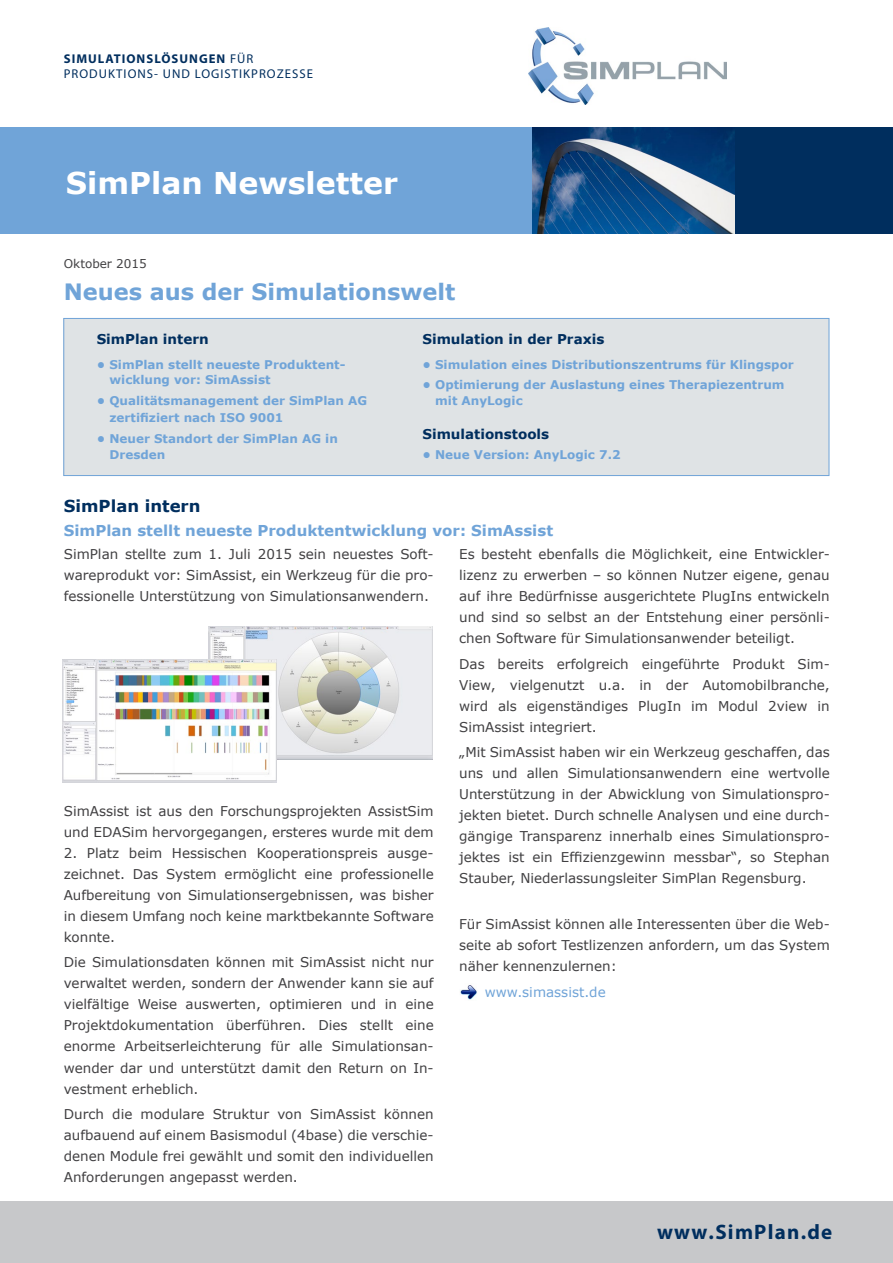
<style>
.page{position:relative;width:893px;height:1263px;background:#fff}
.page>*{position:absolute;margin:0;border:0;box-sizing:border-box;transform-origin:0 0}
.t1{font:700 30px "Verdana";color:#fff}
.t2{font:700 22.5px "Verdana";color:#70a4d8}
.t3{font:700 21px "Myriad Pro";letter-spacing:.06em;color:#002e5e}
.t4{font:700 16.5px "Verdana";color:#002e5e}
.t5{font:700 15px "Verdana";color:#70a4d8}
.t6{font:13.5px/21px "Verdana";color:#414042;text-align:justify}
.t7{font:700 13.5px "Verdana";color:#002e5e}
.t8{font:13.5px "Verdana";color:#70a4d8}
.t9{font:12.75px/15.3px "Myriad Pro";letter-spacing:.08em;color:#002e5e}
.t10{font:700 12px/15.8px "Verdana";color:#70a4d8}
.t11{font:12px "Verdana";color:#414042}
.s1{font-weight:700}
</style>
<div class="page">
<div style="left:0;top:1201px;width:893px;height:62px;background:#c7c8ca"></div>
<img style="left:529px;top:28px;width:198px;height:77px">
<div style="left:731px;top:128px;width:162px;height:106px;background:#002e5e"></div>
<div style="left:0;top:128px;width:549px;height:106px;background:#70a4d8"></div>
<img style="left:533px;top:128px;width:201px;height:106px">
<div style="left:64px;top:318px;width:765px;height:158px;background:#dfe3e5"></div>
<div style="left:64px;top:318px;width:765px;height:158px;border:1px solid #70a4d8"></div>
<img style="left:460px;top:985px;width:17px;height:15px">
<img style="left:209px;top:626px;width:224px;height:133px">
<img style="left:63px;top:660px;width:213px;height:122px">
<p class="t9" style="left:64px;top:51px;width:251px"><span class="s1">SIMULATIONSLÖSUNGEN</span> FÜR<br>PRODUKTIONS- UND LOGISTIKPROZESSE</p>
<h1 class="t1" style="left:66px;top:162px;width:334px">SimPlan Newsletter</h1>
<p class="t11" style="left:64px;top:255px;width:85px">Oktober 2015</p>
<h2 class="t2" style="left:64px;top:276px;width:393px">Neues aus der Simulationswelt</h2>
<p class="t7" style="left:97px;top:330px;width:113px">SimPlan intern</p>
<p class="t10" style="left:109px;top:356px;width:237px;text-indent:-13px">• SimPlan stellt neueste Produktent&shy;wicklung vor: SimAssist</p>
<p class="t10" style="left:109px;top:392px;width:259px;line-height:16.5px;text-indent:-13px">• Qualitätsmanagement der SimPlan AG zertifiziert nach ISO 9001</p>
<p class="t10" style="left:109px;top:430px;width:230px;line-height:16.5px;text-indent:-13px">• Neuer Standort der SimPlan AG in<br>Dresden</p>
<p class="t7" style="left:422px;top:329px;width:183px">Simulation in der Praxis</p>
<p class="t10" style="left:422px;top:357px;width:373px">• Simulation eines Distributionszentrums für Klingspor</p>
<p class="t10" style="left:435px;top:377px;width:351px;text-indent:-13px">• Optimierung der Auslastung eines Therapiezentrum mit AnyLogic</p>
<p class="t7" style="left:422px;top:424px;width:128px">Simulationstools</p>
<p class="t10" style="left:422px;top:447px;width:200px">• Neue Version: AnyLogic 7.2</p>
<p class="t4" style="left:64px;top:494px;width:138px">SimPlan intern</p>
<p class="t5" style="left:64px;top:520px;width:491px">SimPlan stellt neueste Produktentwicklung vor: SimAssist</p>
<p class="t6" style="left:64px;top:544px;width:371px">SimPlan stellte zum 1. Juli 2015 sein neuestes Soft&shy;wareprodukt vor: SimAssist, ein Werkzeug für die pro&shy;fessionelle Unterstützung von Simulationsanwendern.</p>
<p class="t6" style="left:64px;top:800px;width:371px">SimAssist ist aus den Forschungsprojekten AssistSim und EDASim hervorgegangen, ersteres wurde mit dem</p>
<p class="t6" style="left:64px;top:842px;width:371px">2. Platz beim Hessischen Kooperationspreis ausge&shy;zeichnet. Das System ermöglicht eine professionelle Aufbereitung von Simulationsergebnissen, was bisher in diesem Umfang noch keine marktbekannte Software konnte.</p>
<p class="t6" style="left:64px;top:952px;width:371px">Die Simulationsdaten können mit SimAssist nicht nur verwaltet werden, sondern der Anwender kann sie auf vielfältige Weise auswerten, optimieren und in eine Projektdokumentation überführen. Dies stellt eine enorme Arbeitserleichterung für alle Simulationsan&shy;wender dar und unterstützt damit den Return on In&shy;vestment erheblich.</p>
<p class="t6" style="left:64px;top:1103px;width:371px">Durch die modulare Struktur von SimAssist können aufbauend auf einem Basismodul (4base) die verschie&shy;denen Module frei gewählt und somit den individuellen Anforderungen angepasst werden.</p>
<p class="t6" style="left:459px;top:544px;width:372px">Es besteht ebenfalls die Möglichkeit, eine Entwickler&shy;lizenz zu erwerben – so können Nutzer eigene, genau auf ihre Bedürfnisse ausgerichtete PlugIns entwickeln und sind so selbst an der Entstehung einer persönli&shy;chen Software für Simulationsanwender beteiligt.</p>
<p class="t6" style="left:459px;top:653px;width:372px">Das bereits erfolgreich eingeführte Produkt Sim-View, vielgenutzt u.a. in der Automobilbranche, wird als eigenständiges PlugIn im Modul 2view in SimAssist integriert.</p>
<p class="t6" style="left:459px;top:741px;width:372px">„Mit SimAssist haben wir ein Werkzeug geschaffen, das uns und allen Simulationsanwendern eine wertvolle Unterstützung in der Abwicklung von Simulationspro&shy;jekten bietet. Durch schnelle Analysen und eine durch&shy;gängige Transparenz innerhalb eines Simulationspro&shy;jektes ist ein Effizienzgewinn messbar“, so Stephan Stauber, Niederlassungsleiter SimPlan Regensburg.</p>
<p class="t6" style="left:459px;top:914px;width:372px">Für SimAssist können alle Interessenten über die Web&shy;seite ab sofort Testlizenzen anfordern, um das System näher kennenzulernen:</p>
<p class="t8" style="left:485px;top:982px;width:123px">www.simassist.de</p>
<h3 class="t3" style="left:657px;top:1218px;width:177px">www.SimPlan.de</h3>
</div>
